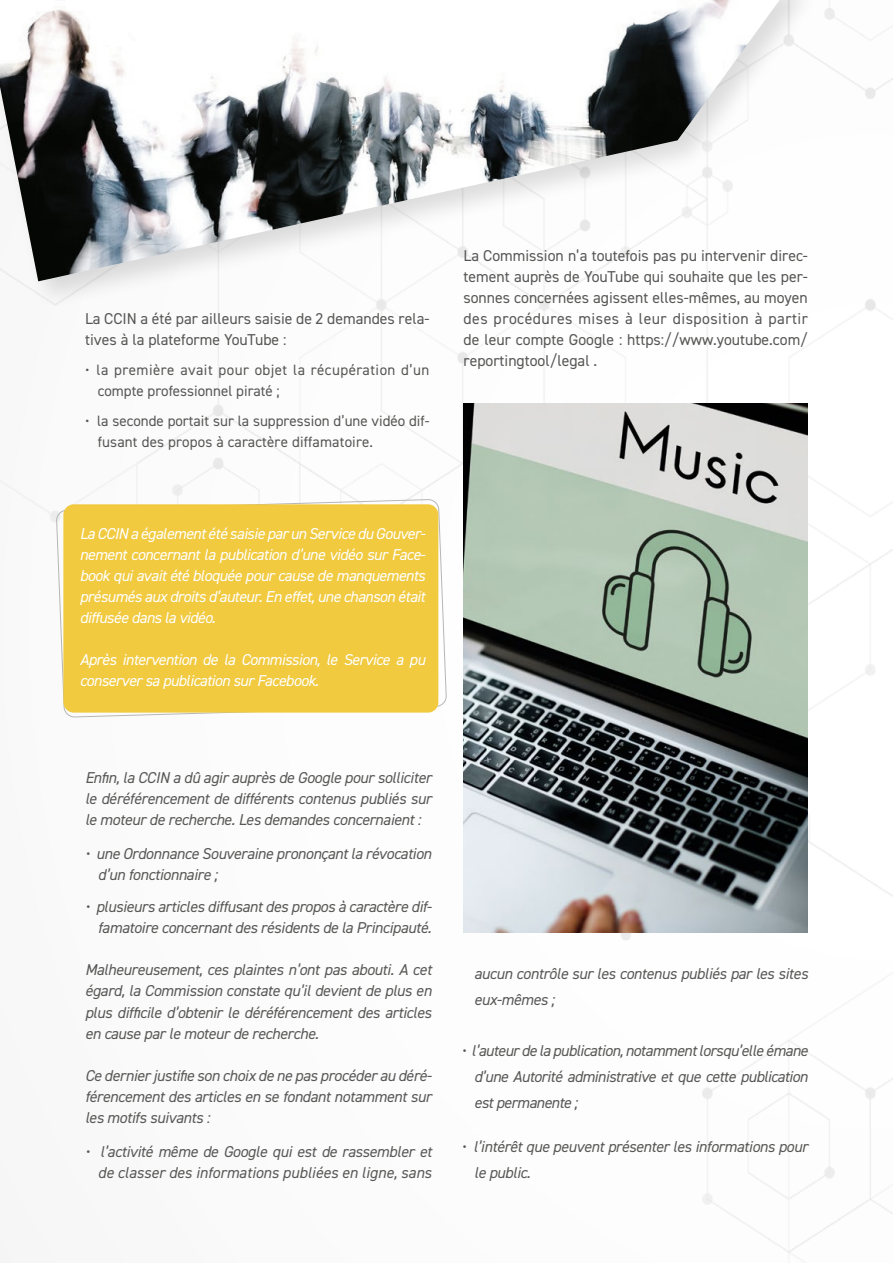
<style>
.page{position:relative;width:893px;height:1263px;background:#fff}
.page>*{position:absolute;margin:0;border:0;box-sizing:border-box;transform-origin:0 0}
.t1{font:italic 15.75px/21.1px "DIN2014";letter-spacing:-.02em;color:#575756;text-align:justify}
.t2{font:15.75px/21px "DIN2014";color:#575756}
.t3{font:italic 15.75px/21px "DIN2014";letter-spacing:-.03em;color:#fff;text-align:justify}
.t4{font:italic 15.75px/21.1px "DIN2014";color:#575756;text-align:right}
.t5{font:15px/21px "DIN2014";letter-spacing:.01em;color:#575756}
.t6{font:15px/21px "DIN2014";letter-spacing:.03em;color:#575756}
</style>
<div class="page">
<img style="left:0;top:0;width:893px;height:1222px">
<svg style="left:56px;top:499px;width:390px;height:218px"></svg>
<div style="left:63px;top:504px;width:375px;height:209px;background:#f1ca40;border-radius:10px"></div>
<svg style="left:742px;top:1222px;width:94px;height:41px"></svg>
<div style="left:0;top:0;width:821px;height:311px;background:#fdfdfd"></div>
<img style="left:0;top:0;width:780px;height:281px">
<img style="left:463px;top:404px;width:345px;height:529px">
<p class="t2" style="left:85px;top:308px;width:346px">La CCIN a été par ailleurs saisie de 2 demandes rela&shy;tives à la plateforme YouTube :</p>
<p class="t6" style="left:98px;top:359px;width:333px;text-indent:-13px">• la première avait pour objet la récupération d’un compte professionnel piraté ;</p>
<p class="t5" style="left:98px;top:410px;width:333px;text-indent:-13px">• la seconde portait sur la suppression d’une vidéo dif&shy;fusant des propos à caractère diffamatoire.</p>
<p class="t3" style="left:80px;top:522px;width:347px">La CCIN a également été saisie par un Service du Gouver&shy;nement concernant la publication d’une vidéo sur Face&shy;book qui avait été bloquée pour cause de manquements présumés aux droits d’auteur. En effet, une chanson était diffusée dans la vidéo.</p>
<p class="t3" style="left:80px;top:648px;width:347px">Après intervention de la Commission, le Service a pu conserver sa publication sur Facebook.</p>
<p class="t2" style="left:463px;top:245px;width:346px;text-align:justify">La Commission n’a toutefois pas pu intervenir direc&shy;tement auprès de YouTube qui souhaite que les per&shy;sonnes concernées agissent elles-mêmes, au moyen des procédures mises à leur disposition à partir de leur compte Google : https://www.youtube.com/ reportingtool/legal .</p>
<p class="t1" style="left:85px;top:767px;width:348px">Enfin, la CCIN a dû agir auprès de Google pour solliciter le déréférencement de différents contenus publiés sur le moteur de recherche. Les demandes concernaient :</p>
<p class="t1" style="left:98px;top:842px;width:335px;text-indent:-13px">• une Ordonnance Souveraine prononçant la révocation d’un fonctionnaire ;</p>
<p class="t1" style="left:85px;top:895px;width:348px;text-align:right">• plusieurs articles diffusant des propos à caractère dif&shy;famatoire concernant des résidents de la Principauté.</p>
<p class="t1" style="left:85px;top:959px;width:348px">Malheureusement, ces plaintes n’ont pas abouti. A cet égard, la Commission constate qu’il devient de plus en plus difficile d’obtenir le déréférencement des articles en cause par le moteur de recherche.</p>
<p class="t1" style="left:85px;top:1065px;width:348px">Ce dernier justifie son choix de ne pas procéder au déré&shy;férencement des articles en se fondant notamment sur les motifs suivants :</p>
<p class="t4" style="left:85px;top:1140px;width:348px">• l’activité même de Google qui est de rassembler et de classer des informations publiées en ligne, sans</p>
<p class="t1" style="left:474px;top:960px;width:335px;line-height:25.8px">aucun contrôle sur les contenus publiés par les sites eux-mêmes ;</p>
<p class="t1" style="left:474px;top:1038px;width:335px;line-height:25.8px;text-indent:-13px">• l’auteur de la publication, notamment lorsqu’elle émane d’une Autorité administrative et que cette publication est permanente ;</p>
<p class="t1" style="left:474px;top:1133px;width:335px;line-height:25.8px;text-indent:-13px">• l’intérêt que peuvent présenter les informations pour le public.</p>
</div>
